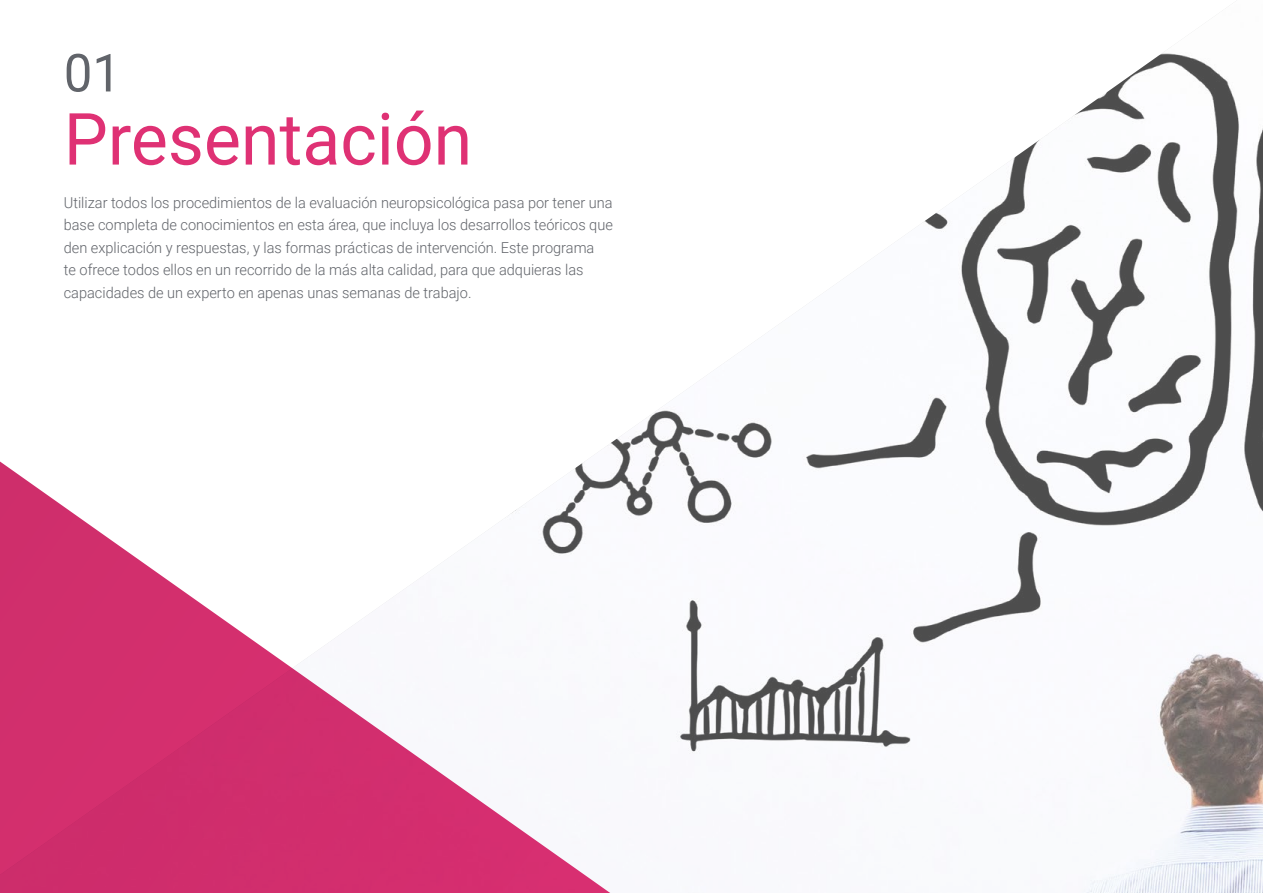
<style>
.page{position:relative;width:1263px;height:893px;background:#fff}
.page>*{position:absolute;margin:0;border:0;box-sizing:border-box;transform-origin:0 0}
.t1{font:72px "Roboto";color:#df3174}
.t2{font:52.5px "Roboto";color:#61646a}
.t3{font:300 15px/22.5px "Roboto";color:#61646a}
</style>
<div class="page">
<img style="left:607px;top:53px;width:656px;height:840px">
<svg style="left:0;top:446px;width:640px;height:447px"></svg>
<h2 class="t2" style="left:64px;top:36px;width:59px">01</h2>
<h1 class="t1" style="left:64px;top:89px;width:410px">Presentación</h1>
<p class="t3" style="left:64px;top:191px;width:551px">Utilizar todos los procedimientos de la evaluación neuropsicológica pasa por tener una base completa de conocimientos en esta área, que incluya los desarrollos teóricos que den explicación y respuestas, y las formas prácticas de intervención. Este programa<br>te ofrece todos ellos en un recorrido de la más alta calidad, para que adquieras las capacidades de un experto en apenas unas semanas de trabajo.</p>
</div>
